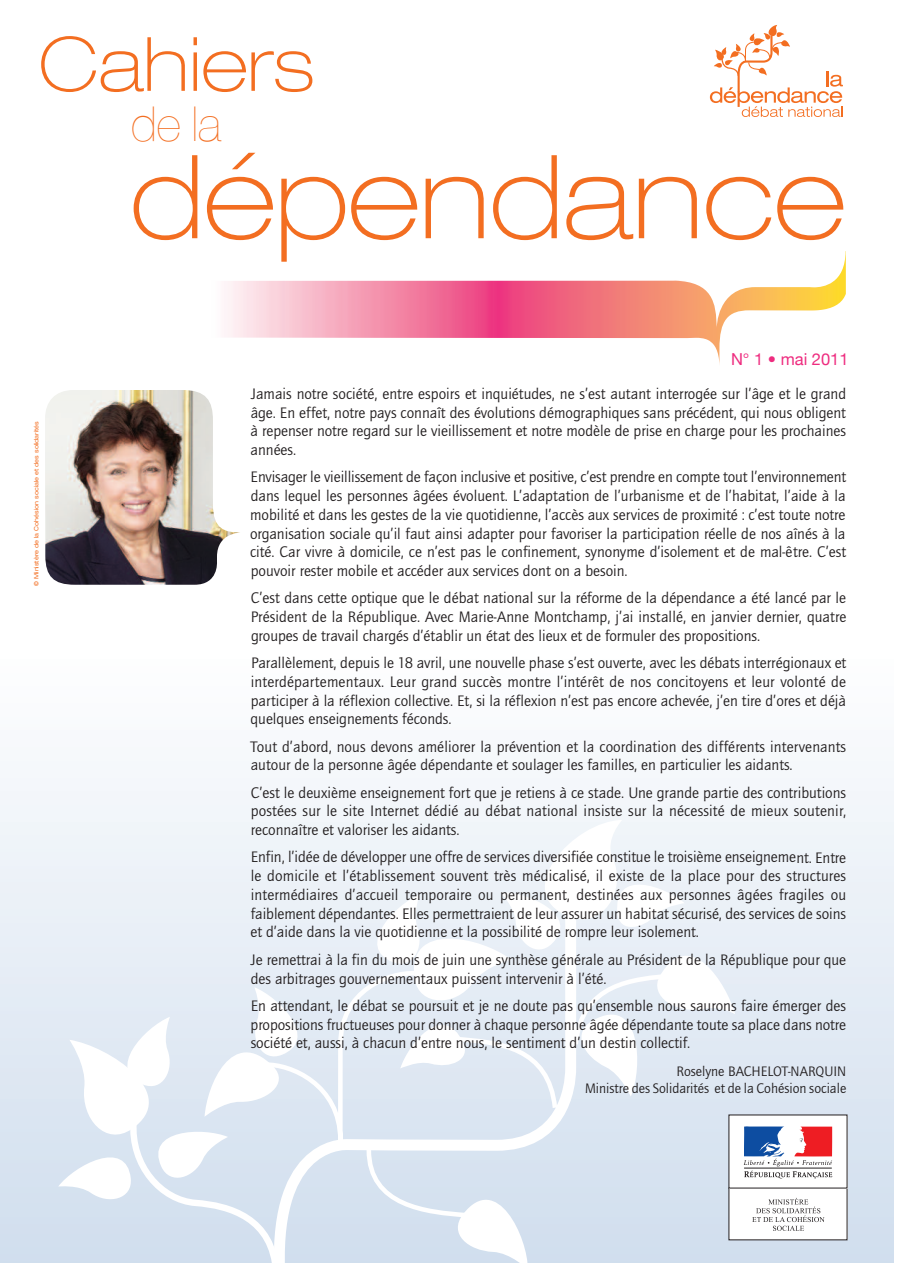
<style>
.page{position:relative;width:897px;height:1263px;background:#fff}
.page>*{position:absolute;margin:0;border:0;box-sizing:border-box;transform-origin:0 0}
.t1{font:100 expanded 116.25px "Helvetica Neue";color:#f36e21}
.t2{font:100 expanded 75px "Helvetica Neue";color:#f36e21}
.t3{font:200 48px "Helvetica Neue";color:#f36e21}
.t4{font:16.5px "Helvetica Neue";color:#ee2c7f}
.t5{font:15.75px/18.8px "Quay Itc T";color:#231f20;text-align:justify}
.t6{font:14.25px/16.5px "Quay Itc T";color:#231f20;text-align:right}
.t7{font:expanded 6px "Helvetica Neue";color:#f36e21}
</style>
<div class="page">
<div style="left:0;top:646px;width:893px;height:617px;background:linear-gradient(to bottom,#fff,#cfddec)"></div>
<svg style="left:58px;top:820px;width:677px;height:443px"></svg>
<div style="left:728px;top:1188px;width:119px;height:52px;background:#fff"></div>
<svg style="left:752px;top:1198px;width:72px;height:33px"></svg>
<div style="left:728px;top:1115px;width:119px;height:73px;background:#fff"></div>
<svg style="left:743px;top:1127px;width:89px;height:51px"></svg>
<svg style="left:709px;top:25px;width:133px;height:92px"></svg>
<div style="left:470px;top:645px;width:12px;height:6px;background:#fff"></div>
<img style="left:224px;top:260px;width:621px;height:104px">
<img style="left:45px;top:390px;width:195px;height:195px">
<h2 class="t2" style="left:39px;top:37px;width:276px">Cahiers</h2>
<h3 class="t3" style="left:131px;top:96px;width:92px">de la</h3>
<p class="t7" style="left:34px;top:586px;width:166px;rotate:-90deg">© Ministère de la Cohésion sociale et des solidarités</p>
<h1 class="t1" style="left:131px;top:155px;width:716px">dépendance</h1>
<p class="t4" style="left:731px;top:350px;width:119px">N° 1 • mai 2011</p>
<p class="t5" style="left:250px;top:384px;width:597px">Jamais notre société, entre espoirs et inquiétudes, ne s’est autant interrogée sur l’âge et le grand âge. En effet, notre pays connaît des évolutions démographiques sans précédent, qui nous obligent à repenser notre regard sur le vieillissement et notre modèle de prise en charge pour les prochaines années.</p>
<p class="t5" style="left:250px;top:468px;width:597px">Envisager le vieillissement de façon inclusive et positive, c’est prendre en compte tout l’environnement dans lequel les personnes âgées évoluent. L’adaptation de l’urbanisme et de l’habitat, l’aide à la mobilité et dans les gestes de la vie quotidienne, l’accès aux services de proximité : c’est toute notre organisation sociale qu’il faut ainsi adapter pour favoriser la participation réelle de nos aînés à la cité. Car vivre à domicile, ce n’est pas le confinement, synonyme d’isolement et de mal-être. C’est pouvoir rester mobile et accéder aux services dont on a besoin.</p>
<p class="t5" style="left:251px;top:589px;width:597px">C’est dans cette optique que le débat national sur la réforme de la dépendance a été lancé par le Président de la République. Avec Marie-Anne Montchamp, j’ai installé, en janvier dernier, quatre groupes de travail chargés d’établir un état des lieux et de formuler des propositions.</p>
<p class="t5" style="left:250px;top:653px;width:597px">Parallèlement, depuis le 18 avril, une nouvelle phase s’est ouverte, avec les débats interrégionaux et interdépartementaux. Leur grand succès montre l’intérêt de nos concitoyens et leur volonté de participer à la réflexion collective. Et, si la réflexion n’est pas encore achevée, j’en tire d’ores et déjà quelques enseignements féconds.</p>
<p class="t5" style="left:250px;top:737px;width:597px">Tout d’abord, nous devons améliorer la prévention et la coordination des différents intervenants autour de la personne âgée dépendante et soulager les familles, en particulier les aidants.</p>
<p class="t5" style="left:251px;top:783px;width:597px">C’est le deuxième enseignement fort que je retiens à ce stade. Une grande partie des contributions postées sur le site Internet dédié au débat national insiste sur la nécessité de mieux soutenir, reconnaître et valoriser les aidants.</p>
<p class="t5" style="left:250px;top:848px;width:597px">Enfin, l’idée de développer une offre de services diversifiée constitue le troisième enseignement. Entre le domicile et l’établissement souvent très médicalisé, il existe de la place pour des structures intermédiaires d’accueil temporaire ou permanent, destinées aux personnes âgées fragiles ou faiblement dépendantes. Elles permettraient de leur assurer un habitat sécurisé, des services de soins et d’aide dans la vie quotidienne et la possibilité de rompre leur isolement.</p>
<p class="t5" style="left:250px;top:950px;width:597px">Je remettrai à la fin du mois de juin une synthèse générale au Président de la République pour que des arbitrages gouvernementaux puissent intervenir à l’été.</p>
<p class="t5" style="left:250px;top:996px;width:597px">En attendant, le débat se poursuit et je ne doute pas qu’ensemble nous saurons faire émerger des propositions fructueuses pour donner à chaque personne âgée dépendante toute sa place dans notre société et, aussi, à chacun d’entre nous, le sentiment d’un destin collectif.</p>
<p class="t6" style="left:585px;top:1063px;width:263px">Roselyne BACHELOT-NARQUIN<br>Ministre des Solidarités et de la Cohésion sociale</p>
</div>
